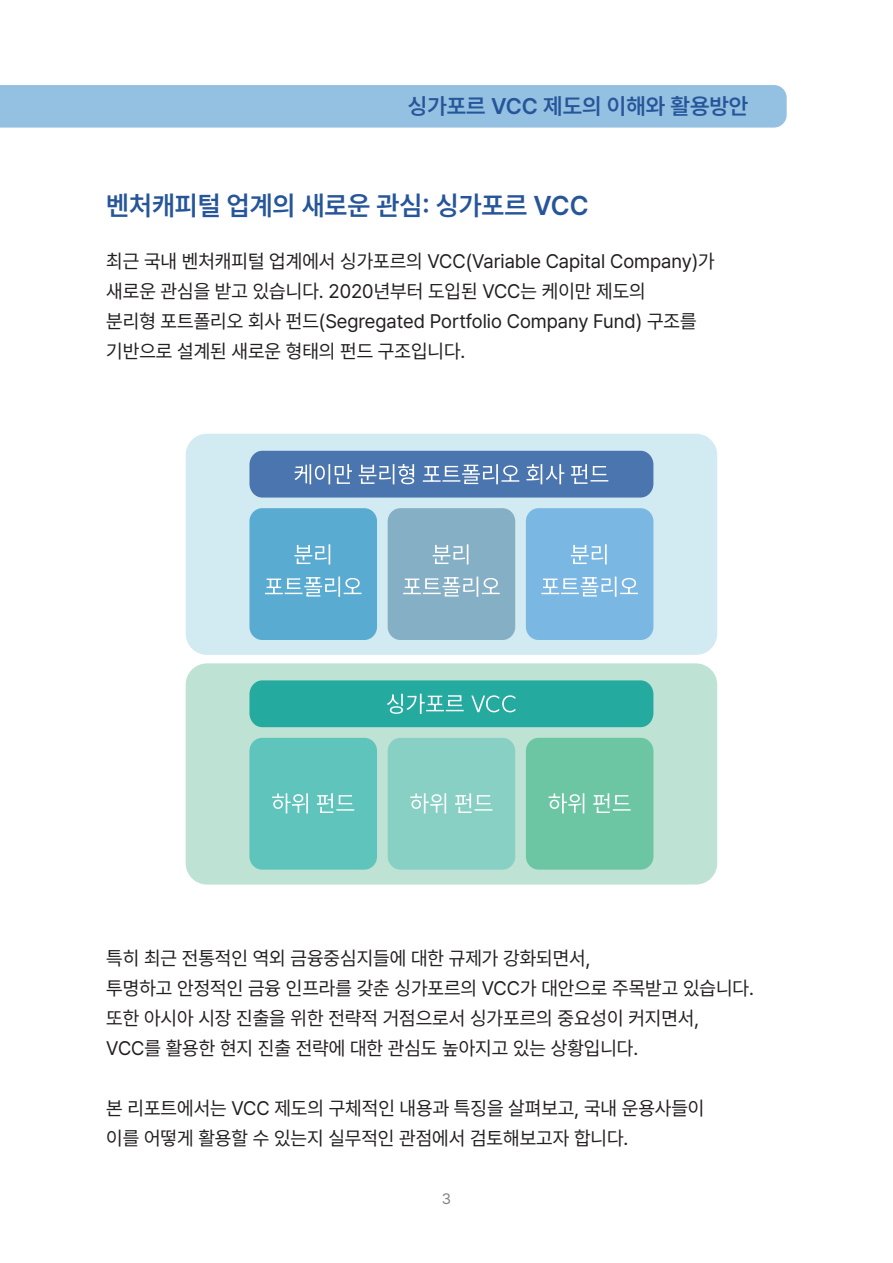
<style>
.page{position:relative;width:893px;height:1263px;background:#fff}
.page>*{position:absolute;margin:0;border:0;box-sizing:border-box;transform-origin:0 0}
.t1{font:600 27px "Pretendard";color:#265599}
.t2{font:600 22.5px "Pretendard";color:#265599}
.t3{font:19.5px "Pretendard";color:#231f20}
.t4{font:15px "Pretendard";color:#808285}
</style>
<div class="page">
<div style="left:186px;top:434px;width:531px;height:221px;background:#d2eaf1;border-radius:21px"></div>
<div style="left:249px;top:451px;width:404px;height:46px;background:#4a75ae;border-radius:13px"></div>
<svg style="left:295px;top:464px;width:57px;height:20px"></svg>
<svg style="left:359px;top:464px;width:55px;height:20px"></svg>
<svg style="left:423px;top:464px;width:96px;height:20px"></svg>
<svg style="left:526px;top:464px;width:38px;height:20px"></svg>
<svg style="left:571px;top:464px;width:37px;height:20px"></svg>
<div style="left:249px;top:508px;width:128px;height:132px;background:#5aabd2;border-radius:13px"></div>
<svg style="left:294px;top:544px;width:36px;height:20px"></svg>
<svg style="left:265px;top:577px;width:96px;height:20px"></svg>
<div style="left:388px;top:508px;width:127px;height:132px;background:#84afc5;border-radius:13px"></div>
<svg style="left:433px;top:544px;width:35px;height:20px"></svg>
<svg style="left:403px;top:577px;width:97px;height:20px"></svg>
<div style="left:526px;top:508px;width:127px;height:132px;background:#7ab7e2;border-radius:13px"></div>
<svg style="left:571px;top:544px;width:36px;height:20px"></svg>
<svg style="left:541px;top:577px;width:97px;height:20px"></svg>
<div style="left:186px;top:663px;width:531px;height:221px;background:#bee2d3;border-radius:21px"></div>
<div style="left:249px;top:680px;width:404px;height:47px;background:#25aa9f;border-radius:13px"></div>
<svg style="left:387px;top:694px;width:77px;height:20px"></svg>
<svg style="left:471px;top:695px;width:45px;height:17px"></svg>
<div style="left:249px;top:738px;width:128px;height:132px;background:#5fc4bc;border-radius:13px"></div>
<div style="left:388px;top:738px;width:127px;height:132px;background:#89d0c4;border-radius:13px"></div>
<div style="left:526px;top:738px;width:127px;height:132px;background:#6cc6a4;border-radius:13px"></div>
<svg style="left:272px;top:793px;width:36px;height:20px"></svg>
<svg style="left:317px;top:793px;width:37px;height:20px"></svg>
<svg style="left:410px;top:793px;width:36px;height:20px"></svg>
<svg style="left:455px;top:793px;width:37px;height:20px"></svg>
<svg style="left:548px;top:793px;width:36px;height:20px"></svg>
<svg style="left:593px;top:793px;width:38px;height:20px"></svg>
<div style="left:0;top:85px;width:787px;height:43px;background:#94c1e2"></div>
<p class="t2" style="left:408px;top:90px;width:342px">싱가포르 VCC 제도의 이해와 활용방안</p>
<p class="t1" style="left:106px;top:185px;width:484px">벤처캐피털 업계의 새로운 관심: 싱가포르 VCC</p>
<p class="t3" style="left:106px;top:247px;width:610px">최근 국내 벤처캐피털 업계에서 싱가포르의 VCC(Variable Capital Company)가</p>
<p class="t3" style="left:106px;top:277px;width:541px">새로운 관심을 받고 있습니다. 2020년부터 도입된 VCC는 케이만 제도의</p>
<p class="t3" style="left:106px;top:307px;width:592px">분리형 포트폴리오 회사 펀드(Segregated Portfolio Company Fund) 구조를</p>
<p class="t3" style="left:106px;top:337px;width:361px">기반으로 설계된 새로운 형태의 펀드 구조입니다.</p>
<p class="t3" style="left:106px;top:944px;width:486px">특히 최근 전통적인 역외 금융중심지들에 대한 규제가 강화되면서,</p>
<p class="t3" style="left:106px;top:974px;width:649px">투명하고 안정적인 금융 인프라를 갖춘 싱가포르의 VCC가 대안으로 주목받고 있습니다.</p>
<p class="t3" style="left:106px;top:1004px;width:594px">또한 아시아 시장 진출을 위한 전략적 거점으로서 싱가포르의 중요성이 커지면서,</p>
<p class="t3" style="left:106px;top:1034px;width:533px">VCC를 활용한 현지 진출 전략에 대한 관심도 높아지고 있는 상황입니다.</p>
<p class="t3" style="left:106px;top:1094px;width:600px">본 리포트에서는 VCC 제도의 구체적인 내용과 특징을 살펴보고, 국내 운용사들이</p>
<p class="t3" style="left:106px;top:1124px;width:524px">이를 어떻게 활용할 수 있는지 실무적인 관점에서 검토해보고자 합니다.</p>
<p class="t4" style="left:442px;top:1187px;width:11px">3</p>
</div>
